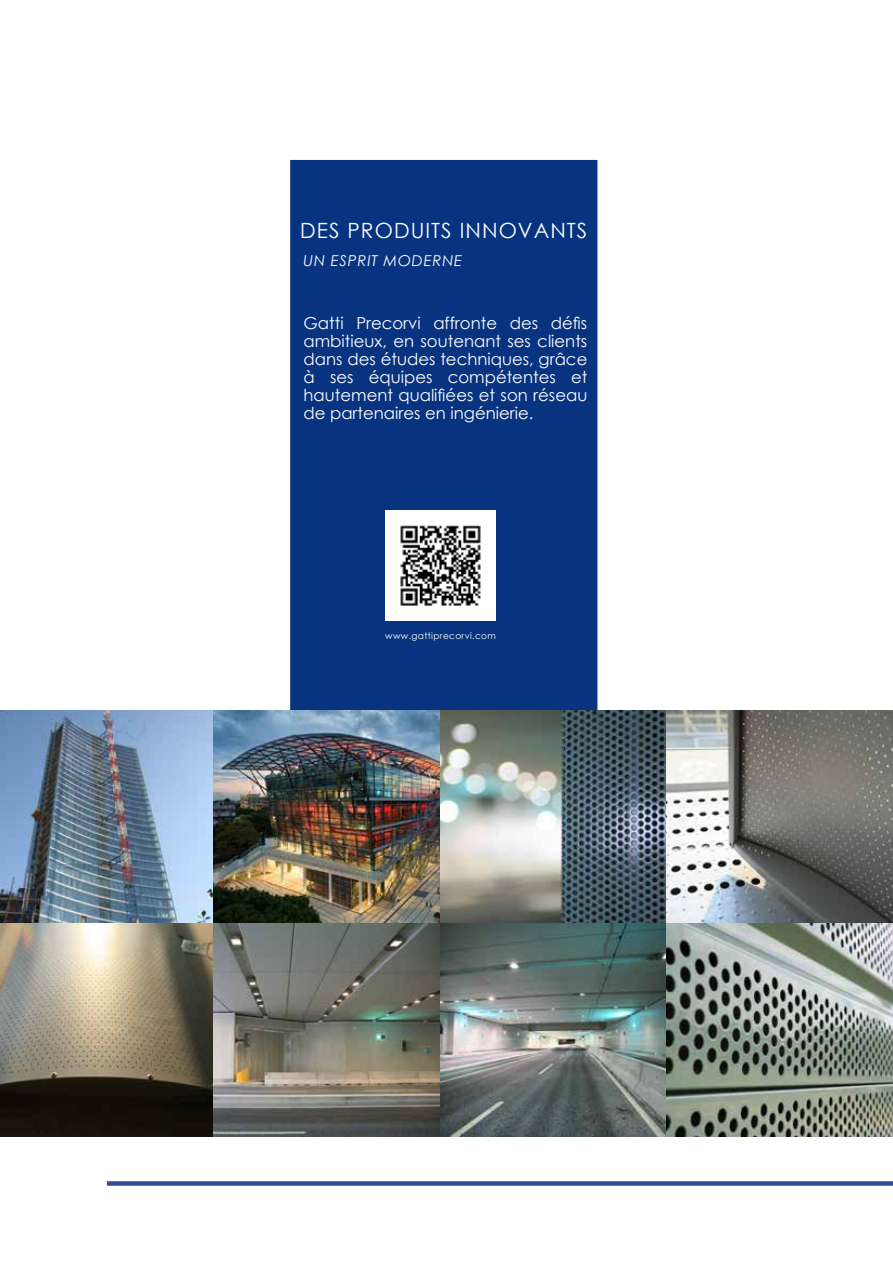
<style>
.page{position:relative;width:893px;height:1263px;background:#fff}
.page>*{position:absolute;margin:0;border:0;box-sizing:border-box;transform-origin:0 0}
.t1{font:21px "Century Gothic";letter-spacing:.05em;color:#fff}
.t2{font:16.5px/18px "Century Gothic";color:#fff;text-align:justify}
.t3{font:italic 15px "Century Gothic";letter-spacing:.05em;color:#fff}
.t4{font:9px "Century Gothic";letter-spacing:.04em;color:#fff}
</style>
<div class="page">
<div style="left:290px;top:160px;width:307px;height:952px;background:#073380;border:2px solid #073380"></div>
<div style="left:107px;top:1181px;width:786px;height:5px;background:#344996"></div>
<img style="left:0;top:710px;width:893px;height:426px">
<img style="left:385px;top:511px;width:110px;height:110px">
<p class="t1" style="left:300px;top:216px;width:289px">DES PRODUITS INNOVANTS</p>
<p class="t3" style="left:303px;top:250px;width:160px">UN ESPRIT MODERNE</p>
<p class="t2" style="left:303px;top:314px;width:285px">Gatti Precorvi affronte des défis ambitieux, en soutenant ses clients dans des études techniques, grâce à ses équipes compétentes et hautement qualifiées et son réseau de partenaires en ingénierie.</p>
<p class="t4" style="left:385px;top:629px;width:112px">www.gattiprecorvi.com</p>
</div>
